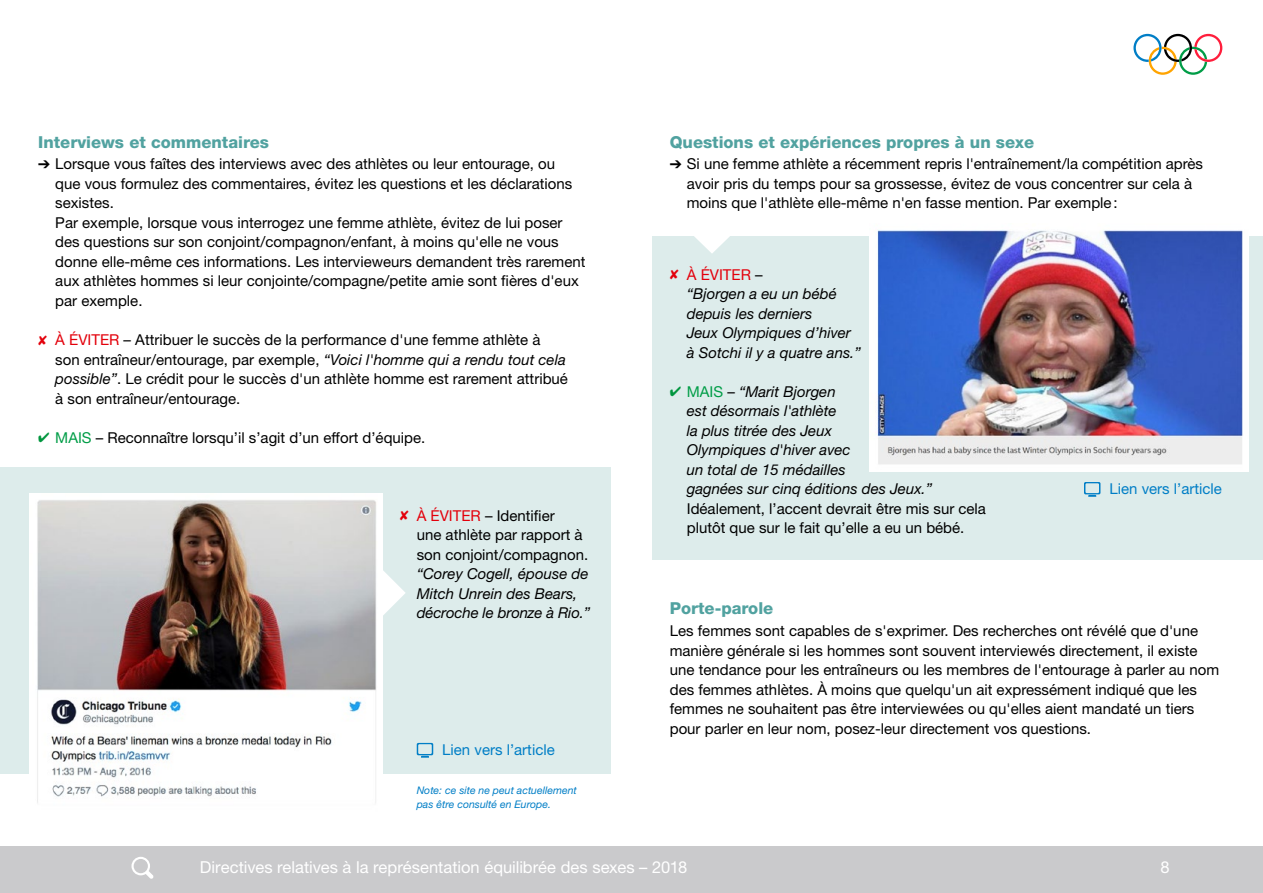
<style>
.page{position:relative;width:1263px;height:893px;background:#fff}
.page>*{position:absolute;margin:0;border:0;box-sizing:border-box;transform-origin:0 0}
.t1{font:800 16.5px "Helvetica Neue LT Std";color:#51a2a0}
.t2{font:16.5px "Helvetica Neue LT Std";color:#fff}
.t3{font:15px/19.5px "Helvetica Neue LT Std";color:#000}
.t4{font:italic 15px/19.5px "Helvetica Neue LT Std";color:#000}
.t5{font:15px "Helvetica Neue LT Std";color:#007ec6}
.t6{font:italic 10.5px/13.5px "Helvetica Neue LT Std";color:#007ec6}
.s1{color:#e3000b}
.s2{font-style:italic}
.s3{color:#00963e}
.s4{color:#009d47}
.s5{font-style:normal;color:#e3000b}
.s6{font-style:normal}
.s7{font-style:normal;color:#009d47}
</style>
<div class="page">
<div style="left:653px;top:236px;width:610px;height:323px;background:#ddeceb"></div>
<svg style="left:694px;top:236px;width:36px;height:17px"></svg>
<div style="left:0;top:468px;width:610px;height:306px;background:#ddeceb"></div>
<svg style="left:1084px;top:482px;width:16px;height:15px"></svg>
<img style="left:870px;top:230px;width:378px;height:241px">
<svg style="left:382px;top:569px;width:23px;height:48px"></svg>
<img style="left:30px;top:493px;width:352px;height:310px">
<svg style="left:417px;top:743px;width:16px;height:15px"></svg>
<div style="left:0;top:846px;width:1263px;height:47px;background:#cacacc"></div>
<svg style="left:1133px;top:34px;width:89px;height:41px"></svg>
<svg style="left:131px;top:857px;width:23px;height:22px"></svg>
<p class="t1" style="left:38px;top:132px;width:232px">Interviews et commentaires</p>
<p class="t3" style="left:55px;top:154px;width:532px;text-indent:-17px">➔ Lorsque vous faîtes des interviews avec des athlètes ou leur entourage, ou<br>que vous formulez des commentaires, évitez les questions et les déclarations sexistes.<br>Par exemple, lorsque vous interrogez une femme athlète, évitez de lui poser des questions sur son conjoint/compagnon/enfant, à moins qu'elle ne vous donne elle-même ces informations. Les intervieweurs demandent très rarement aux athlètes hommes si leur conjointe/compagne/petite amie sont fières d'eux par exemple.</p>
<p class="t3" style="left:55px;top:330px;width:514px;text-indent:-17px"><span class="s1">✘ À ÉVITER</span> – Attribuer le succès de la performance d'une femme athlète à son entraîneur/entourage, par exemple, <span class="s2">“Voici l'homme qui a rendu tout cela possible”</span>. Le crédit pour le succès d'un athlète homme est rarement attribué à son entraîneur/entourage.</p>
<p class="t3" style="left:38px;top:427px;width:386px"><span class="s3">✔</span> <span class="s4">MAIS</span> – Reconnaître lorsqu’il s’agit d’un effort d’équipe.</p>
<p class="t3" style="left:417px;top:505px;width:170px;text-indent:-17px"><span class="s1">✘ À ÉVITER</span> – Identifier<br>une athlète par rapport à son conjoint/compagnon.</p>
<p class="t4" style="left:417px;top:564px;width:175px">“Corey Cogell, épouse de<br>Mitch Unrein des Bears, décroche le bronze à Rio.”</p>
<p class="t5" style="left:442px;top:740px;width:114px">Lien vers l’article</p>
<p class="t6" style="left:417px;top:783px;width:162px">Note: ce site ne peut actuellement pas être consulté en Europe.</p>
<p class="t1" style="left:670px;top:132px;width:366px">Questions et expériences propres à un sexe</p>
<p class="t3" style="left:687px;top:154px;width:518px;text-indent:-17px">➔ Si une femme athlète a récemment repris l'entraînement/la compétition après avoir pris du temps pour sa grossesse, évitez de vous concentrer sur cela à moins que l'athlète elle-même n'en fasse mention. Par exemple:</p>
<p class="t4" style="left:687px;top:264px;width:176px;text-indent:-17px"><span class="s1">✘</span> <span class="s5">À ÉVITER</span> <span class="s6">–<br></span>“Bjorgen a eu un bébé depuis les derniers<br>Jeux Olympiques d’hiver à Sotchi il y a quatre ans.”</p>
<p class="t4" style="left:687px;top:381px;width:247px;text-indent:-17px"><span class="s3">✔</span> <span class="s7">MAIS</span> <span class="s6">–</span> “Marit Bjorgen<br>est désormais l'athlète<br>la plus titrée des Jeux<br>Olympiques d'hiver avec<br>un total de 15 médailles<br>gagnées sur cinq éditions des Jeux.”</p>
<p class="t3" style="left:687px;top:498px;width:301px">Idéalement, l’accent devrait être mis sur cela plutôt que sur le fait qu’elle a eu un bébé.</p>
<p class="t5" style="left:1109px;top:479px;width:114px">Lien vers l’article</p>
<p class="t1" style="left:670px;top:599px;width:105px">Porte-parole</p>
<p class="t3" style="left:670px;top:621px;width:551px">Les femmes sont capables de s'exprimer. Des recherches ont révélé que d'une manière générale si les hommes sont souvent interviewés directement, il existe une tendance pour les entraîneurs ou les membres de l'entourage à parler au nom des femmes athlètes. À moins que quelqu'un ait expressément indiqué que les femmes ne souhaitent pas être interviewées ou qu'elles aient mandaté un tiers pour parler en leur nom, posez-leur directement vos questions.</p>
<p class="t2" style="left:200px;top:858px;width:489px">Directives relatives à la représentation équilibrée des sexes – 2018</p>
<p class="t2" style="left:1160px;top:858px;width:11px">8</p>
</div>
